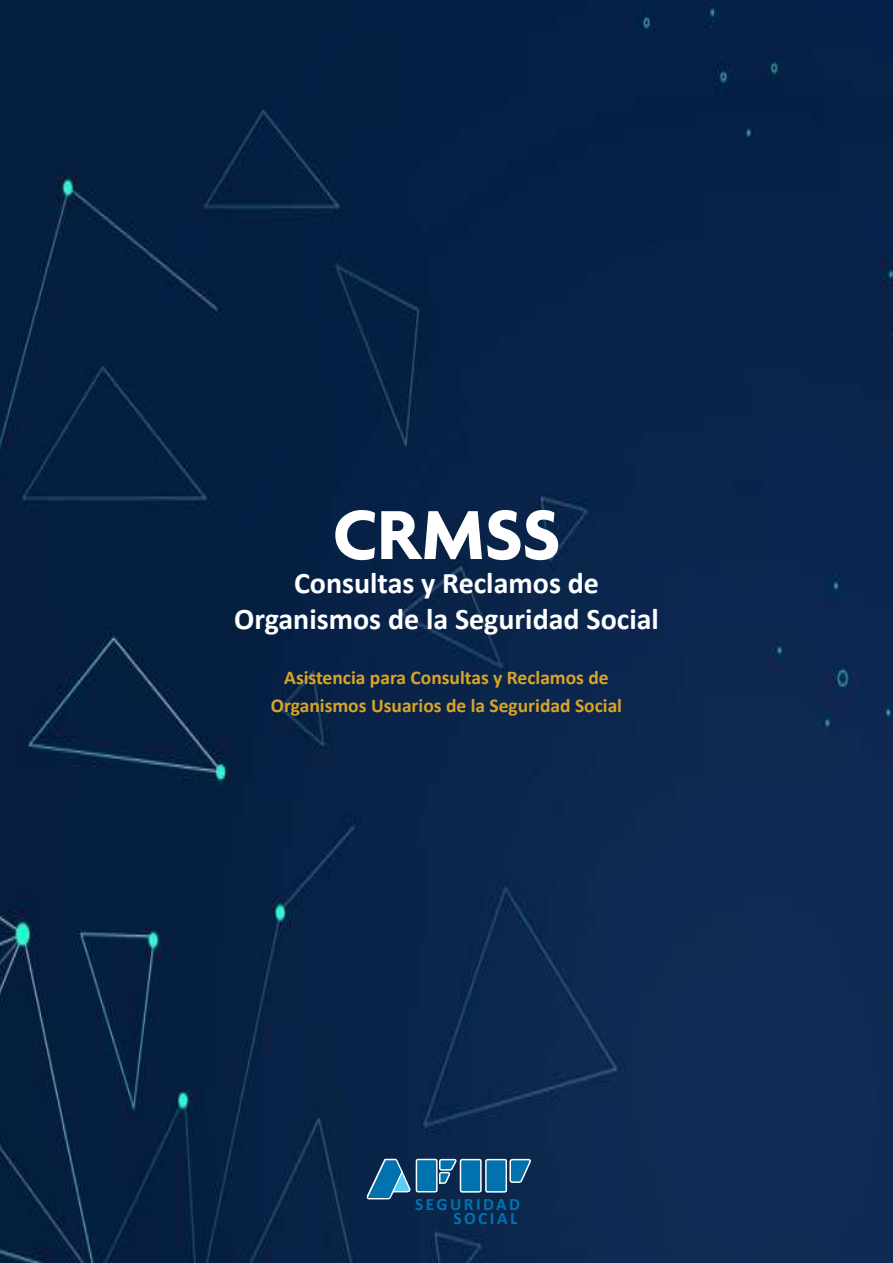
<style>
.page{position:relative;width:893px;height:1263px;background:#fff}
.page>*{position:absolute;margin:0;border:0;box-sizing:border-box;transform-origin:0 0}
.t1{font:700 75px "Agenda";color:#fff}
.t2{font:700 30px/36px "Calibri";color:#fff;text-align:center}
.t3{font:700 19.5px/28.8px "Calibri";color:#daa426;text-align:center}
.t4{font:700 17.4px/14px "Calibri";letter-spacing:.14em;color:#0073af;text-align:right}
</style>
<div class="page">
<img style="left:0;top:0;width:893px;height:1263px">
<div style="left:416px;top:1159px;width:22px;height:33px;border:3px solid #fff"></div>
<div style="left:460px;top:1159px;width:22px;height:33px;border:3px solid #fff"></div>
<div style="left:485px;top:1159px;width:22px;height:33px;border:3px solid #fff"></div>
<svg style="left:365px;top:1157px;width:45px;height:52px;background:#235c84"></svg>
<div style="left:417px;top:1160px;width:19px;height:31px;background:#0073af"></div>
<div style="left:461px;top:1160px;width:19px;height:31px;background:#0073af"></div>
<div style="left:487px;top:1160px;width:19px;height:31px;background:#0073af"></div>
<svg style="left:508px;top:1157px;width:25px;height:27px"></svg>
<svg style="left:438px;top:1157px;width:21px;height:28px"></svg>
<h1 class="t1" style="left:333px;top:489px;width:229px">CRMSS</h1>
<h2 class="t2" style="left:234px;top:564px;width:426px">Consultas y Reclamos de<br>Organismos de la Seguridad Social</h2>
<p class="t3" style="left:271px;top:662px;width:353px">Asistencia para Consultas y Reclamos de<br>Organismos Usuarios de la Seguridad Social</p>
<p class="t4" style="left:415px;top:1196px;width:106px">SEGURIDAD<br>SOCIAL</p>
</div>
